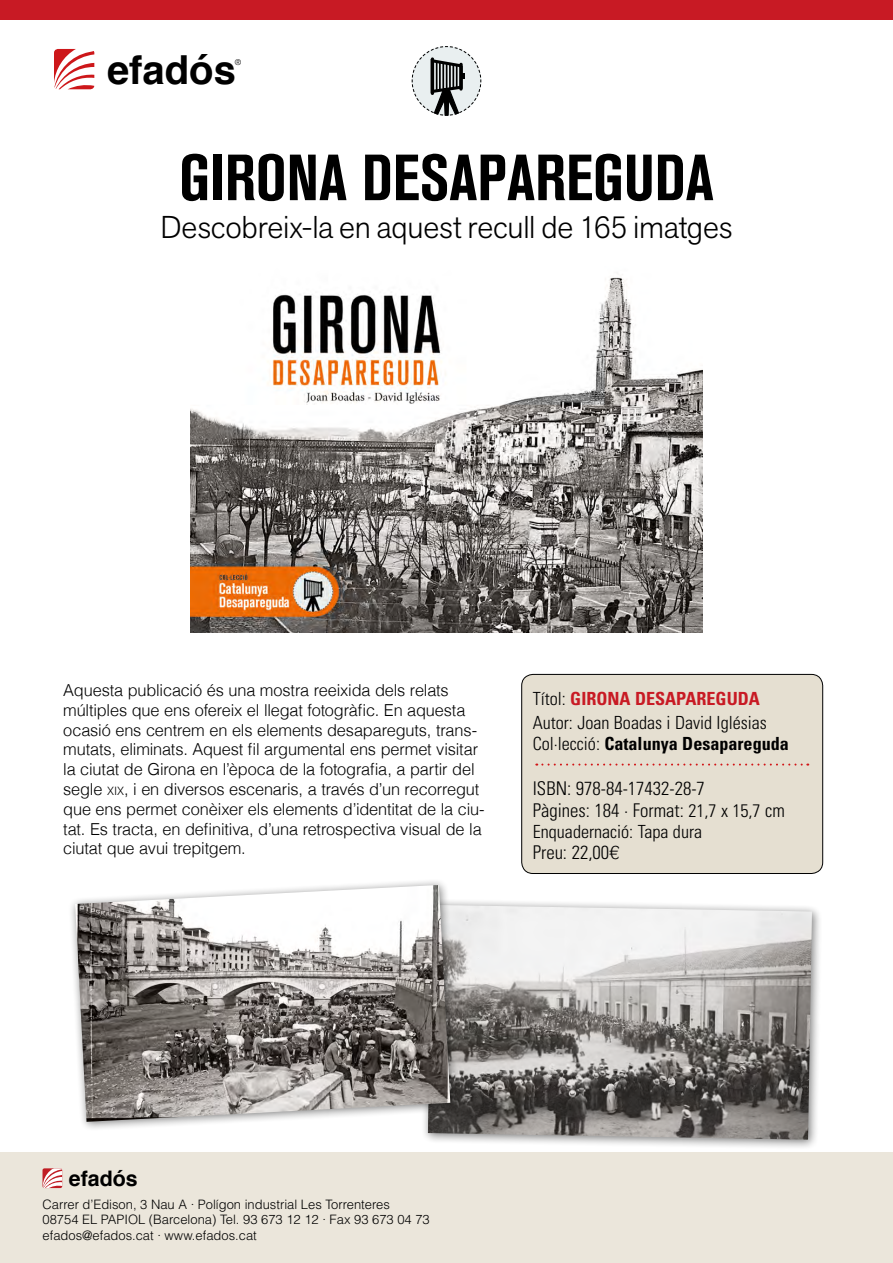
<style>
.page{position:relative;width:893px;height:1263px;background:#fff}
.page>*{position:absolute;margin:0;border:0;box-sizing:border-box;transform-origin:0 0}
.t1{font:64.5px "Akzidenz Grotesk BQ Bd Cnd Alt";color:#000}
.t2{font:700 40.05px "Helvetica";color:#000}
.t3{font:300 31.2px "Akzid Grtsk Next";letter-spacing:-.005em;color:#000}
.t4{font:700 21.45px "Helvetica";color:#000}
.t5{font:300 condensed 18.9px/21.3px "Univers";color:#000}
.t6{font:300 condensed 18.15px/24.5px "Univers";color:#000}
.t7{font:700 condensed 18.15px "Univers";color:#000}
.t8{font:300 16.5px/19.8px "Helvetica";letter-spacing:-.01em;color:#000}
.t9{font:300 12.9px/15.6px "Helvetica LT Std";color:#000}
.t10{font:300 8.1px "Helvetica Neue";color:#000}
.s1{font-size:11.55px}
.s2{font-weight:700;color:#c81a24}
.s3{font-weight:300}
.s4{font-size:18.15px}
.s5{font-family:"Helvetica";font-stretch:normal}
</style>
<div class="page">
<div style="left:0;top:1152px;width:893px;height:111px;background:#ebe6db"></div>
<svg style="left:43px;top:1168px;width:19px;height:20px"></svg>
<div style="left:0;top:0;width:893px;height:19px;background:#c81a24"></div>
<svg style="left:54px;top:49px;width:40px;height:40px"></svg>
<div style="left:522px;top:674px;width:301px;height:199px;background:#e5dfd1;border-radius:11px"></div>
<div style="left:521px;top:674px;width:302px;height:200px;border:1px solid #000;border-radius:11px"></div>
<svg style="left:536px;top:763px;width:272px;height:2px"></svg>
<svg style="left:411px;top:46px;width:71px;height:70px"></svg>
<div style="left:420px;top:897px;width:403px;height:253px;background:#000;opacity:.5"></div>
<img style="left:428px;top:905px;width:384px;height:235px">
<div style="left:68px;top:878px;width:393px;height:254px;background:#000;opacity:.5"></div>
<img style="left:75px;top:885px;width:375px;height:237px">
<img style="left:190px;top:277px;width:513px;height:355px">
<h2 class="t2" style="left:107px;top:38px;width:130px">efadós</h2>
<p class="t10" style="left:235px;top:56px;width:8px">®</p>
<h1 class="t1" style="left:179px;top:141px;width:536px">GIRONA DESAPAREGUDA</h1>
<h3 class="t3" style="left:160px;top:207px;width:573px">Descobreix-la en aquest recull de 165 imatges</h3>
<p class="t8" style="left:63px;top:679px;width:423px">Aquesta publicació és una mostra reeixida dels relats múltiples que ens ofereix el llegat fotogràfic. En aquesta ocasió ens centrem en els elements desapareguts, trans&shy;mutats, eliminats. Aquest fil argumental ens permet visitar la ciutat de Girona en l’època de la fotografia, a partir del segle <span class="s1">xix</span>, i en diversos escenaris, a través d’un recorregut que ens permet conèixer els elements d’identitat de la ciu&shy;tat. Es tracta, en definitiva, d’una retrospectiva visual de la ciutat que avui trepitgem.</p>
<p class="t6" style="left:533px;top:686px;width:236px">Títol: <span class="s2">GIRONA DESAPAREGUDA<br></span>Autor: Joan Boadas i David Iglésias</p>
<p class="t7" style="left:533px;top:733px;width:258px"><span class="s3">Col·lecció:</span> Catalunya Desapareguda</p>
<p class="t5" style="left:533px;top:778px;width:254px">ISBN: 978-84-17432-28-7<br>Pàgines: 184 · Format: <span class="s4">21,7 x 15,7</span> cm</p>
<p class="t6" style="left:533px;top:819px;width:171px">Enquadernació: Tapa dura</p>
<p class="t5" style="left:533px;top:842px;width:88px">Preu: 22,00<span class="s5">€</span></p>
<h3 class="t4" style="left:69px;top:1161px;width:70px">efadós</h3>
<p class="t9" style="left:43px;top:1196px;width:389px">Carrer d’Edison, 3 Nau A · Polígon industrial Les Torrenteres<br>08754 EL PAPIOL (Barcelona) Tel. 93 673 12 12 · Fax 93 673 04 73 efados@efados.cat · www.efados.cat</p>
</div>
